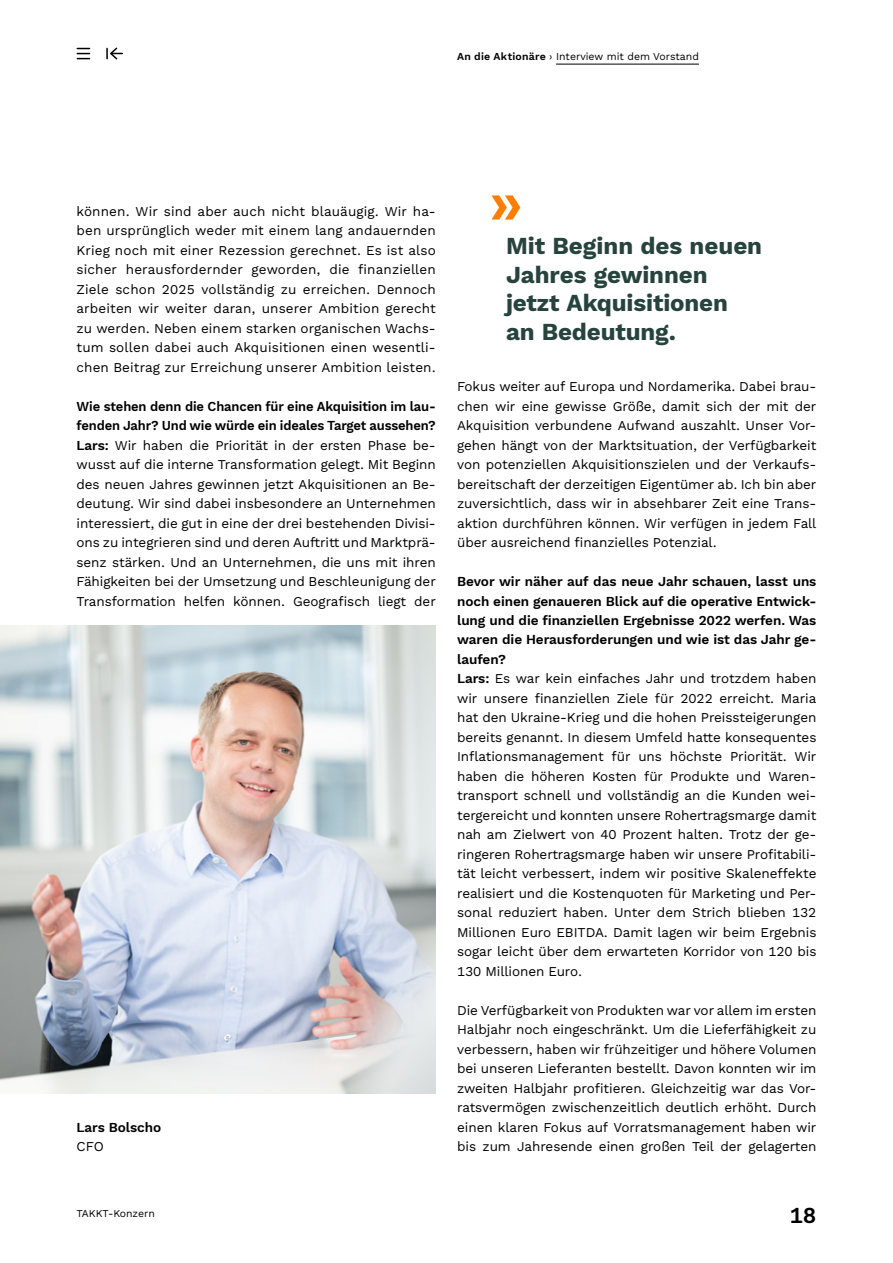
<style>
.page{position:relative;width:893px;height:1263px;background:#fff}
.page>*{position:absolute;margin:0;border:0;box-sizing:border-box;transform-origin:0 0}
.t1{font:600 61.5px "Work Sans";color:#ff7d00}
.t2{font:700 24px/28.5px "Work Sans";letter-spacing:-.005em;color:#26433c}
.t3{font:600 22.5px "Work Sans";color:#000}
.t4{font:13.5px/19.5px "Work Sans";letter-spacing:-.005em;color:#000;text-align:justify}
.t5{font:600 13.5px "Work Sans";letter-spacing:-.005em;color:#000}
.t6{font:10.5px "Work Sans";color:#000}
.s1{font-weight:600}
</style>
<div class="page">
<img style="left:0;top:625px;width:436px;height:468px">
<hr style="left:556px;top:64px;width:143px;height:1px;background:#000">
<svg style="left:77px;top:48px;width:13px;height:11px"></svg>
<svg style="left:106px;top:47px;width:16px;height:13px"></svg>
<p class="t6" style="left:457px;top:48px;width:243px"><span class="s1">An die Aktionäre</span> › Interview mit dem Vorstand</p>
<p class="t4" style="left:77px;top:201px;width:361px">können. Wir sind aber auch nicht blauäugig. Wir ha&shy;ben ursprünglich weder mit einem lang andauernden Krieg noch mit einer Rezession gerechnet. Es ist also sicher herausfordernder geworden, die finanziellen Ziele schon 2025 vollständig zu erreichen. Dennoch arbeiten wir weiter daran, unserer Ambition gerecht zu werden. Neben einem starken organischen Wachs&shy;tum sollen dabei auch Akquisitionen einen wesentli&shy;chen Beitrag zur Erreichung unserer Ambition leisten.</p>
<p class="t4" style="left:77px;top:396px;width:361px"><span class="s1">Wie stehen denn die Chancen für eine Akquisition im lau&shy;fenden Jahr? Und wie würde ein ideales Target aussehen?<br>Lars:</span> Wir haben die Priorität in der ersten Phase be&shy;wusst auf die interne Transformation gelegt. Mit Beginn des neuen Jahres gewinnen jetzt Akquisitionen an Be&shy;deutung. Wir sind dabei insbesondere an Unternehmen interessiert, die gut in eine der drei bestehenden Divisi&shy;ons zu integrieren sind und deren Auftritt und Marktprä&shy;senz stärken. Und an Unternehmen, die uns mit ihren Fähigkeiten bei der Umsetzung und Beschleunigung der Transformation helfen können. Geografisch liegt der</p>
<p class="t5" style="left:77px;top:1119px;width:86px">Lars Bolscho</p>
<p class="t4" style="left:77px;top:1136px;width:29px">CFO</p>
<h1 class="t1" style="left:489px;top:167px;width:35px">»</h1>
<h2 class="t2" style="left:506px;top:233px;width:258px">Mit Beginn des neuen<br>Jahres gewinnen jetzt Akquisitionen an Bedeutung.</h2>
<p class="t4" style="left:457px;top:376px;width:361px">Fokus weiter auf Europa und Nordamerika. Dabei brau&shy;chen wir eine gewisse Größe, damit sich der mit der Akquisition verbundene Aufwand auszahlt. Unser Vor&shy;gehen hängt von der Marktsituation, der Verfügbarkeit von potenziellen Akquisitionszielen und der Verkaufs&shy;bereitschaft der derzeitigen Eigentümer ab. Ich bin aber zuversichtlich, dass wir in absehbarer Zeit eine Trans&shy;aktion durchführen können. Wir verfügen in jedem Fall über ausreichend finanzielles Potenzial.</p>
<p class="t4" style="left:457px;top:571px;width:361px;text-align:left"><span class="s1">Bevor wir näher auf das neue Jahr schauen, lasst uns noch einen genaueren Blick auf die operative Entwick&shy;lung und die finanziellen Ergebnisse 2022 werfen. Was waren die Herausforderungen und wie ist das Jahr ge&shy;laufen?<br>Lars:</span> Es war kein einfaches Jahr und trotzdem haben wir unsere finanziellen Ziele für 2022 erreicht. Maria hat den Ukraine-Krieg und die hohen Preissteigerungen bereits genannt. In diesem Umfeld hatte konsequentes Inflationsmanagement für uns höchste Priorität. Wir haben die höheren Kosten für Produkte und Waren&shy;transport schnell und vollständig an die Kunden wei&shy;tergereicht und konnten unsere Rohertragsmarge damit nah am Zielwert von 40 Prozent halten. Trotz der ge&shy;ringeren Rohertragsmarge haben wir unsere Profitabili&shy;tät leicht verbessert, indem wir positive Skaleneffekte realisiert und die Kostenquoten für Marketing und Per&shy;sonal reduziert haben. Unter dem Strich blieben 132<br>Millionen Euro EBITDA. Damit lagen wir beim Ergebnis sogar leicht über dem erwarteten Korridor von 120 bis 130 Millionen Euro.</p>
<p class="t4" style="left:457px;top:1000px;width:361px">Die Verfügbarkeit von Produkten war vor allem im ersten Halbjahr noch eingeschränkt. Um die Lieferfähigkeit zu verbessern, haben wir frühzeitiger und höhere Volumen bei unseren Lieferanten bestellt. Davon konnten wir im zweiten Halbjahr profitieren. Gleichzeitig war das Vor&shy;ratsvermögen zwischenzeitlich deutlich erhöht. Durch einen klaren Fokus auf Vorratsmanagement haben wir bis zum Jahresende einen großen Teil der gelagerten</p>
<p class="t6" style="left:77px;top:1206px;width:80px">TAKKT-Konzern</p>
<h3 class="t3" style="left:789px;top:1202px;width:28px">18</h3>
</div>
